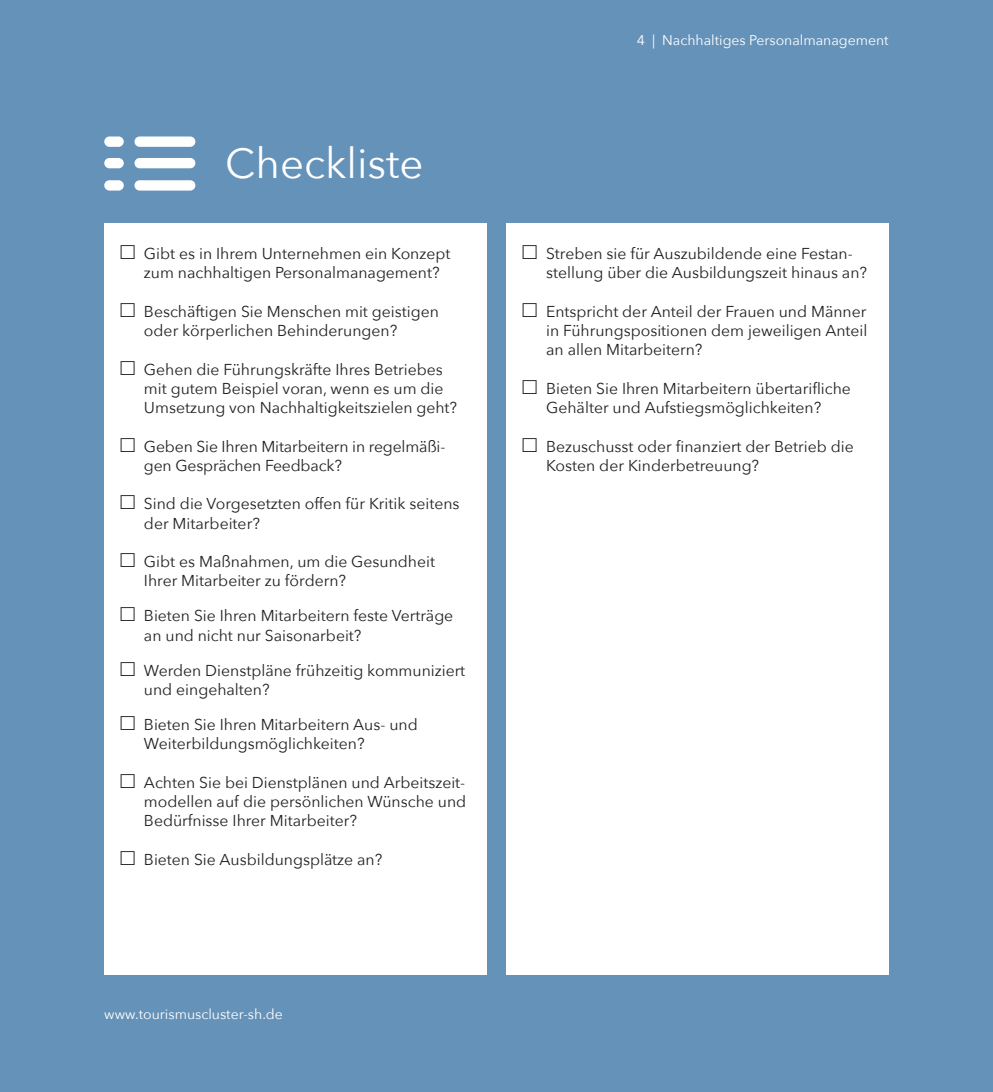
<style>
.page{position:relative;width:993px;height:1092px;background:#fff}
.page>*{position:absolute;margin:0;border:0;box-sizing:border-box;transform-origin:0 0}
.t1{font:42px "Avenir Next";color:#fff}
.t2{font:15.75px/19.2px "Avenir Next";color:#231f20}
.t3{font:14px "Avenir Next";color:#fff}
</style>
<div class="page">
<div style="left:0;top:0;width:992px;height:1091px;background:#6592b9"></div>
<div style="left:104px;top:136px;width:20px;height:11px;background:#fff;border-radius:5px"></div>
<div style="left:134px;top:136px;width:61px;height:11px;background:#fff;border-radius:5px"></div>
<div style="left:104px;top:158px;width:20px;height:10px;background:#fff;border-radius:5px"></div>
<div style="left:134px;top:158px;width:61px;height:10px;background:#fff;border-radius:5px"></div>
<div style="left:104px;top:180px;width:20px;height:10px;background:#fff;border-radius:5px"></div>
<div style="left:134px;top:180px;width:61px;height:10px;background:#fff;border-radius:5px"></div>
<div style="left:104px;top:223px;width:382px;height:752px;background:#fff"></div>
<div style="left:506px;top:223px;width:382px;height:752px;background:#fff"></div>
<h1 class="t1" style="left:225px;top:128px;width:200px">Checkliste</h1>
<p class="t2" style="left:144px;top:243px;width:308px">Gibt es in Ihrem Unternehmen ein Konzept zum nachhaltigen Personalmanagement?</p>
<p class="t2" style="left:144px;top:301px;width:296px">Beschäftigen Sie Menschen mit geistigen oder körperlichen Behinderungen?</p>
<p class="t2" style="left:144px;top:359px;width:314px">Gehen die Führungskräfte Ihres Betriebes mit gutem Beispiel voran, wenn es um die<br>Umsetzung von Nachhaltigkeitszielen geht?</p>
<p class="t2" style="left:144px;top:436px;width:303px">Geben Sie Ihren Mitarbeitern in regelmäßi&shy;gen Gesprächen Feedback?</p>
<p class="t2" style="left:144px;top:493px;width:317px">Sind die Vorgesetzten offen für Kritik seitens der Mitarbeiter?</p>
<p class="t2" style="left:144px;top:551px;width:292px">Gibt es Maßnahmen, um die Gesundheit<br>Ihrer Mitarbeiter zu fördern?</p>
<p class="t2" style="left:144px;top:605px;width:311px">Bieten Sie Ihren Mitarbeitern feste Verträge an und nicht nur Saisonarbeit?</p>
<p class="t2" style="left:144px;top:660px;width:322px">Werden Dienstpläne frühzeitig kommuniziert und eingehalten?</p>
<p class="t2" style="left:144px;top:714px;width:275px">Bieten Sie Ihren Mitarbeitern Aus- und<br>Weiterbildungsmöglichkeiten?</p>
<p class="t2" style="left:144px;top:772px;width:323px;text-align:justify">Achten Sie bei Dienstplänen und Arbeitszeit&shy;modellen auf die persönlichen Wünsche und Bedürfnisse Ihrer Mitarbeiter?</p>
<p class="t2" style="left:144px;top:849px;width:240px">Bieten Sie Ausbildungsplätze an?</p>
<p class="t3" style="left:104px;top:1002px;width:180px">www.tourismuscluster-sh.de</p>
<p class="t3" style="left:636px;top:29px;width:253px">4 | Nachhaltiges Personalmanagement</p>
<p class="t2" style="left:546px;top:243px;width:322px">Streben sie für Auszubildende eine Festan&shy;stellung über die Ausbildungszeit hinaus an?</p>
<p class="t2" style="left:546px;top:301px;width:323px;text-align:justify">Entspricht der Anteil der Frauen und Männer in Führungspositionen dem jeweiligen Anteil an allen Mitarbeitern?</p>
<p class="t2" style="left:546px;top:378px;width:306px">Bieten Sie Ihren Mitarbeitern übertarifliche<br>Gehälter und Aufstiegsmöglichkeiten?</p>
<p class="t2" style="left:546px;top:436px;width:309px">Bezuschusst oder finanziert der Betrieb die<br>Kosten der Kinderbetreuung?</p>
</div>
